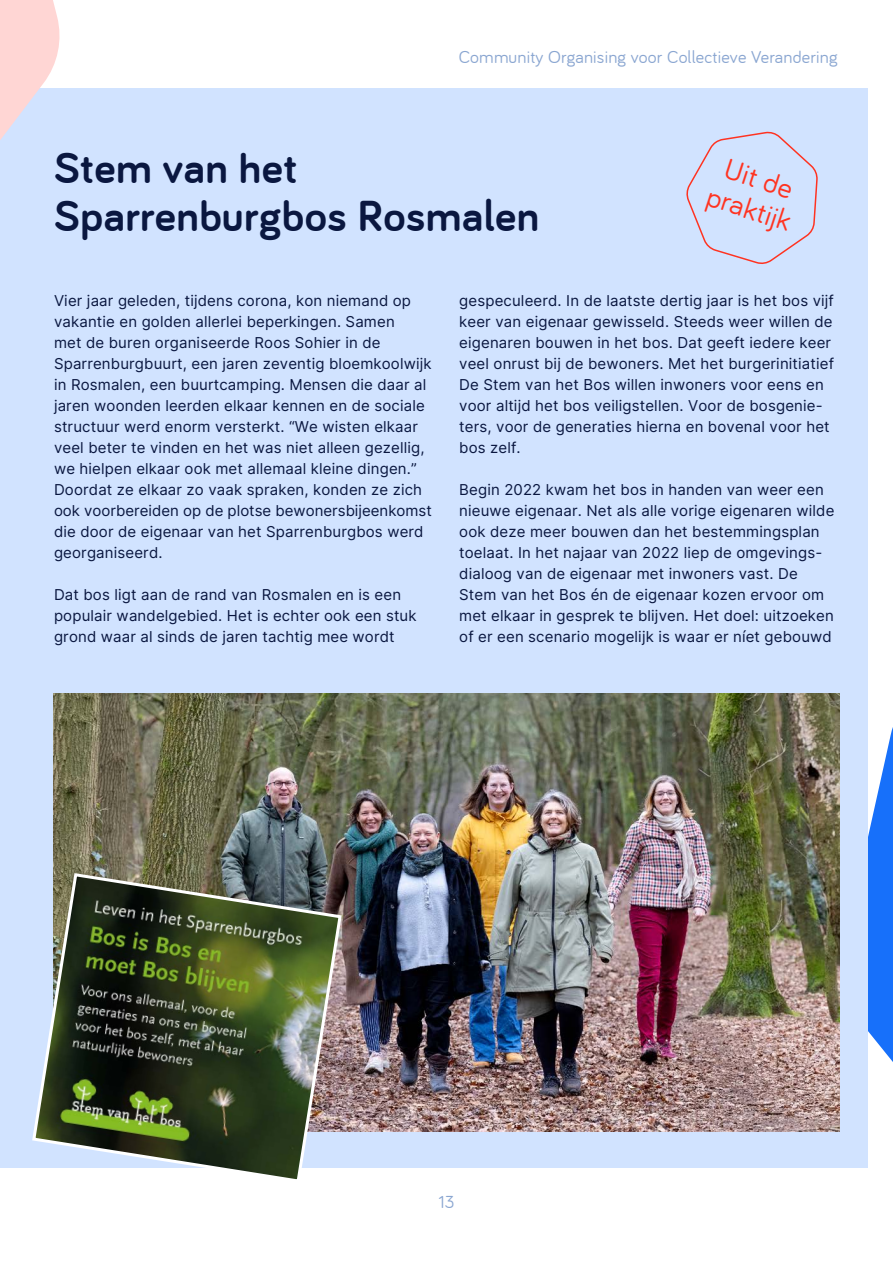
<style>
.page{position:relative;width:893px;height:1263px;background:#fff}
.page>*{position:absolute;margin:0;border:0;box-sizing:border-box;transform-origin:0 0}
.t1{font:700 45px/48px "Bariol";letter-spacing:.01em;color:#0a1740}
.t2{font:30px/31.5px "Bariol";color:#ff3321}
.t3{font:18px "Bariol";letter-spacing:.01em;color:#8aa6d1}
.t4{font:15px/21px "Inter";letter-spacing:.01em;color:#0a1740}
</style>
<div class="page">
<svg style="left:867px;top:648px;width:26px;height:514px"></svg>
<div style="left:0;top:88px;width:867px;height:1079px;background:#d1e3ff"></div>
<svg style="left:0;top:0;width:60px;height:140px"></svg>
<img style="left:54px;top:693px;width:786px;height:439px">
<img style="left:30px;top:871px;width:313px;height:309px">
<svg style="left:686px;top:131px;width:132px;height:133px"></svg>
<p class="t3" style="left:459px;top:47px;width:380px">Community Organising voor Collectieve Verandering</p>
<h1 class="t1" style="left:54px;top:144px;width:487px">Stem van het<br>Sparrenburgbos Rosmalen</h1>
<h2 class="t2" style="left:722px;top:150px;width:89px;rotate:18deg">Uit de praktijk</h2>
<p class="t4" style="left:54px;top:290px;width:379px">Vier jaar geleden, tijdens corona, kon niemand op vakantie en golden allerlei beperkingen. Samen<br>met de buren organiseerde Roos Sohier in de Sparrenburgbuurt, een jaren zeventig bloemkoolwijk in Rosmalen, een buurtcamping. Mensen die daar al jaren woonden leerden elkaar kennen en de sociale structuur werd enorm versterkt. “We wisten elkaar veel beter te vinden en het was niet alleen gezellig, we hielpen elkaar ook met allemaal kleine dingen.” Doordat ze elkaar zo vaak spraken, konden ze zich ook voorbereiden op de plotse bewonersbijeenkomst die door de eigenaar van het Sparrenburgbos werd georganiseerd.</p>
<p class="t4" style="left:54px;top:584px;width:364px">Dat bos ligt aan de rand van Rosmalen en is een populair wandelgebied. Het is echter ook een stuk grond waar al sinds de jaren tachtig mee wordt</p>
<p class="t4" style="left:459px;top:290px;width:376px">gespeculeerd. In de laatste dertig jaar is het bos vijf keer van eigenaar gewisseld. Steeds weer willen de eigenaren bouwen in het bos. Dat geeft iedere keer veel onrust bij de bewoners. Met het burgerinitiatief De Stem van het Bos willen inwoners voor eens en voor altijd het bos veiligstellen. Voor de bosgenie&shy;ters, voor de generaties hierna en bovenal voor het bos zelf.</p>
<p class="t4" style="left:459px;top:479px;width:377px">Begin 2022 kwam het bos in handen van weer een nieuwe eigenaar. Net als alle vorige eigenaren wilde ook deze meer bouwen dan het bestemmingsplan toelaat. In het najaar van 2022 liep de omgevings&shy;dialoog van de eigenaar met inwoners vast. De Stem van het Bos én de eigenaar kozen ervoor om met elkaar in gesprek te blijven. Het doel: uitzoeken of er een scenario mogelijk is waar er níet gebouwd</p>
<p class="t3" style="left:438px;top:1192px;width:18px">13</p>
</div>
